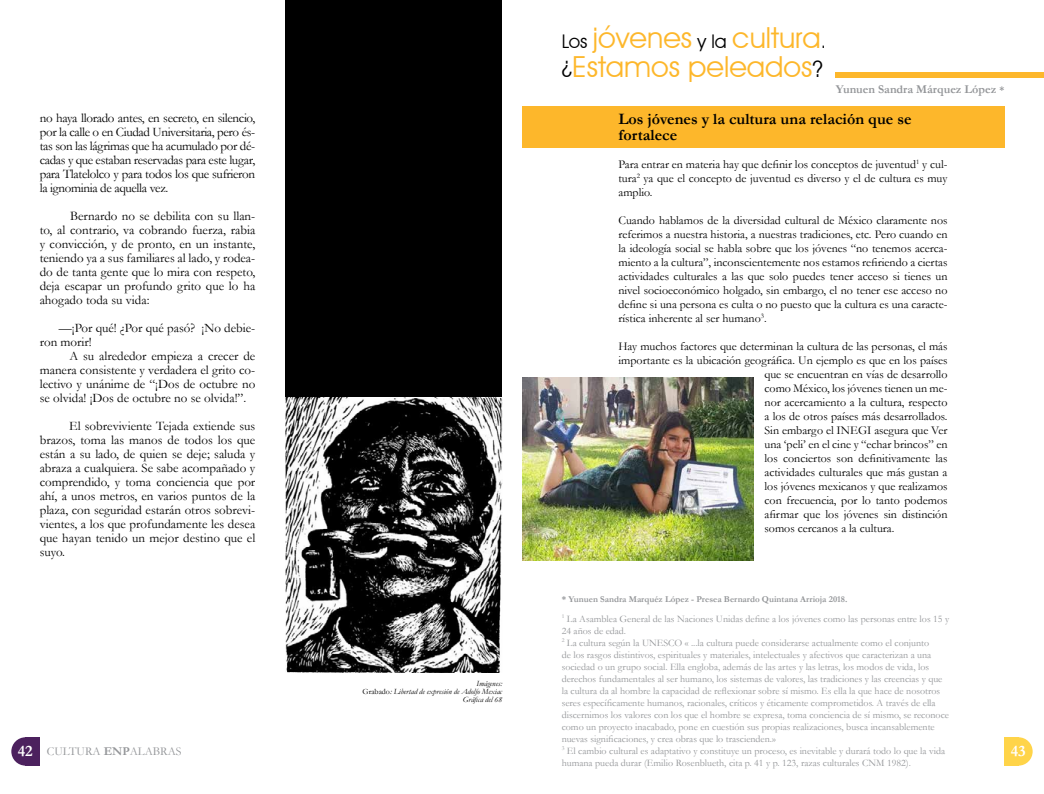
<style>
.page{position:relative;width:1044px;height:794px;background:#fff}
.page>*{position:absolute;margin:0;border:0;box-sizing:border-box;transform-origin:0 0}
.t1{font:29px/30px "Avant Garde IT Cby BT";color:#fdb72b}
.t2{font:700 16px/16px "Garamond";color:#000}
.t3{font:700 16px "Garamond";color:#fff}
.t4{font:13px/14px "Garamond";color:#000;text-align:justify}
.t5{font:12px/14px "Garamond";color:#000;text-align:justify}
.t6{font:700 12px "Garamond";color:#939598}
.t7{font:12px "Garamond";color:#939598}
.t8{font:10px/12px "Garamond";color:#939598}
.t9{font:700 9px "Garamond";color:#939598}
.t10{font:italic 8px/8px "Garamond";color:#000;text-align:right}
.s1{font-size:18.8px;color:#000}
.s2{font-size:22.6px;color:#000}
.s3{font-size:10px}
.s4{font-style:normal}
.s5{font-weight:700}
</style>
<div class="page">
<div style="left:285px;top:0;width:217px;height:427px;background:#000"></div>
<div style="left:1003px;top:737px;width:15px;height:28px;background:#ffd449"></div>
<div style="left:1003px;top:737px;width:29px;height:28px;background:#ffd449;border-radius:50%"></div>
<div style="left:26px;top:737px;width:14px;height:28px;background:#4c215e"></div>
<div style="left:11px;top:737px;width:29px;height:28px;background:#4c215e;border-radius:50%"></div>
<img style="left:285px;top:397px;width:217px;height:276px">
<div style="left:835px;top:72px;width:208px;height:6px;background:#fdb72b"></div>
<div style="left:522px;top:106px;width:481px;height:41px;background:#fdb72b"></div>
<img style="left:522px;top:377px;width:231px;height:184px">
<p class="t4" style="left:40px;top:110px;width:217px">no haya llorado antes, en secreto, en silencio, por la calle o en Ciudad Universitaria, pero és&shy;tas son las lágrimas que ha acumulado por dé&shy;cadas y que estaban reservadas para este lugar, para Tlatelolco y para todos los que sufrieron la ignominia de aquella vez.</p>
<p class="t4" style="left:40px;top:208px;width:217px;text-indent:30px">Bernardo no se debilita con su llan&shy;to, al contrario, va cobrando fuerza, rabia y convicción, y de pronto, en un instante, teniendo ya a sus familiares al lado, y rodea&shy;do de tanta gente que lo mira con respeto, deja escapar un profundo grito que lo ha ahogado toda su vida:</p>
<p class="t4" style="left:40px;top:320px;width:217px;text-indent:19px">—¡Por qué! ¿Por qué pasó? ¡No debie&shy;ron morir!</p>
<p class="t4" style="left:40px;top:348px;width:217px;text-indent:30px">A su alrededor empieza a crecer de manera consistente y verdadera el grito co&shy;lectivo y unánime de “¡Dos de octubre no se olvida! ¡Dos de octubre no se olvida!”.</p>
<p class="t4" style="left:40px;top:418px;width:217px;text-indent:29px">El sobreviviente Tejada extiende sus brazos, toma las manos de todos los que están a su lado, de quien se deje; saluda y abraza a cualquiera. Se sabe acompañado y comprendido, y toma conciencia que por ahí, a unos metros, en varios puntos de la plaza, con seguridad estarán otros sobrevi&shy;vientes, a los que profundamente les desea que hayan tenido un mejor destino que el suyo.</p>
<h1 class="t1" style="left:561px;top:22px;width:266px"><span class="s1">Los</span> jóvenes <span class="s1">y la</span> cultura<span class="s1">. </span><span class="s2">¿</span>Estamos peleados<span class="s2">?</span></h1>
<p class="t6" style="left:835px;top:81px;width:170px">Yunuen Sandra Márquez López <span class="s3">*</span></p>
<h2 class="t2" style="left:618px;top:111px;width:294px">Los jóvenes y la cultura una relación que se fortalece</h2>
<p class="t5" style="left:618px;top:157px;width:330px">Para entrar en materia hay que definir los conceptos de juventud<sup>1</sup> y cul&shy;tura<sup>2</sup> ya que el concepto de juventud es diverso y el de cultura es muy amplio.</p>
<p class="t5" style="left:618px;top:213px;width:330px">Cuando hablamos de la diversidad cultural de México claramente nos referimos a nuestra historia, a nuestras tradiciones, etc. Pero cuando en la ideología social se habla sobre que los jóvenes “no tenemos acerca&shy;miento a la cultura”, inconscientemente nos estamos refiriendo a ciertas actividades culturales a las que solo puedes tener acceso si tienes un nivel socioeconómico holgado, sin embargo, el no tener ese acceso no define si una persona es culta o no puesto que la cultura es una caracte&shy;rística inherente al ser humano<sup>3</sup>.</p>
<p class="t5" style="left:618px;top:339px;width:330px">Hay muchos factores que determinan la cultura de las personas, el más</p>
<p class="t5" style="left:618px;top:353px;width:330px">importante es la ubicación geográfica. Un ejemplo es que en los países</p>
<p class="t5" style="left:764px;top:367px;width:184px">que se encuentran en vías de desarrollo</p>
<p class="t5" style="left:764px;top:381px;width:184px">como México, los jóvenes tienen un me-</p>
<p class="t5" style="left:764px;top:395px;width:184px">nor acercamiento a la cultura, respecto</p>
<p class="t5" style="left:764px;top:409px;width:184px">a los de otros países más desarrollados.</p>
<p class="t5" style="left:764px;top:423px;width:184px">Sin embargo el INEGI asegura que Ver</p>
<p class="t5" style="left:764px;top:437px;width:184px">una ‘peli’ en el cine y “echar brincos” en</p>
<p class="t5" style="left:764px;top:451px;width:184px">los conciertos son definitivamente las</p>
<p class="t5" style="left:764px;top:465px;width:184px">actividades culturales que más gustan a</p>
<p class="t5" style="left:764px;top:479px;width:184px">los jóvenes mexicanos y que realizamos</p>
<p class="t5" style="left:764px;top:493px;width:184px">con frecuencia, por lo tanto podemos</p>
<p class="t5" style="left:764px;top:507px;width:184px">afirmar que los jóvenes sin distinción</p>
<p class="t5" style="left:764px;top:521px;width:131px">somos cercanos a la cultura.</p>
<p class="t9" style="left:561px;top:592px;width:287px">* Yunuen Sandra Marquéz López - Presea Bernardo Quintana Arrioja 2018.</p>
<p class="t8" style="left:561px;top:612px;width:389px"><sup>1</sup> La Asamblea General de las Naciones Unidas define a los jóvenes como las personas entre los 15 y 24 años de edad.<br><sup>2</sup> La cultura según la UNESCO « ...la cultura puede considerarse actualmente como el conjunto<br>de los rasgos distintivos, espirituales y materiales, intelectuales y afectivos que caracterizan a una sociedad o un grupo social. Ella engloba, además de las artes y las letras, los modos de vida, los derechos fundamentales al ser humano, los sistemas de valores, las tradiciones y las creencias y que la cultura da al hombre la capacidad de reflexionar sobre sí mismo. Es ella la que hace de nosotros seres específicamente humanos, racionales, críticos y éticamente comprometidos. A través de ella discernimos los valores con los que el hombre se expresa, toma conciencia de sí mismo, se reconoce como un proyecto inacabado, pone en cuestión sus propias realizaciones, busca incansablemente nuevas significaciones, y crea obras que lo trascienden.»<br><sup>3</sup> El cambio cultural es adaptativo y constituye un proceso, es inevitable y durará todo lo que la vida humana pueda durar (Emilio Rosenblueth, cita p. 41 y p. 123, razas culturales CNM 1982).</p>
<p class="t10" style="left:362px;top:679px;width:141px">Imágenes:<br><span class="s4">Grabado</span>: Libertad de expresión de Adolfo Mexiac<br>Gráfica del 68</p>
<h2 class="t3" style="left:18px;top:740px;width:17px">42</h2>
<h2 class="t3" style="left:1010px;top:740px;width:17px">43</h2>
<p class="t7" style="left:47px;top:743px;width:136px">CULTURA <span class="s5">ENP</span>ALABRAS</p>
</div>
